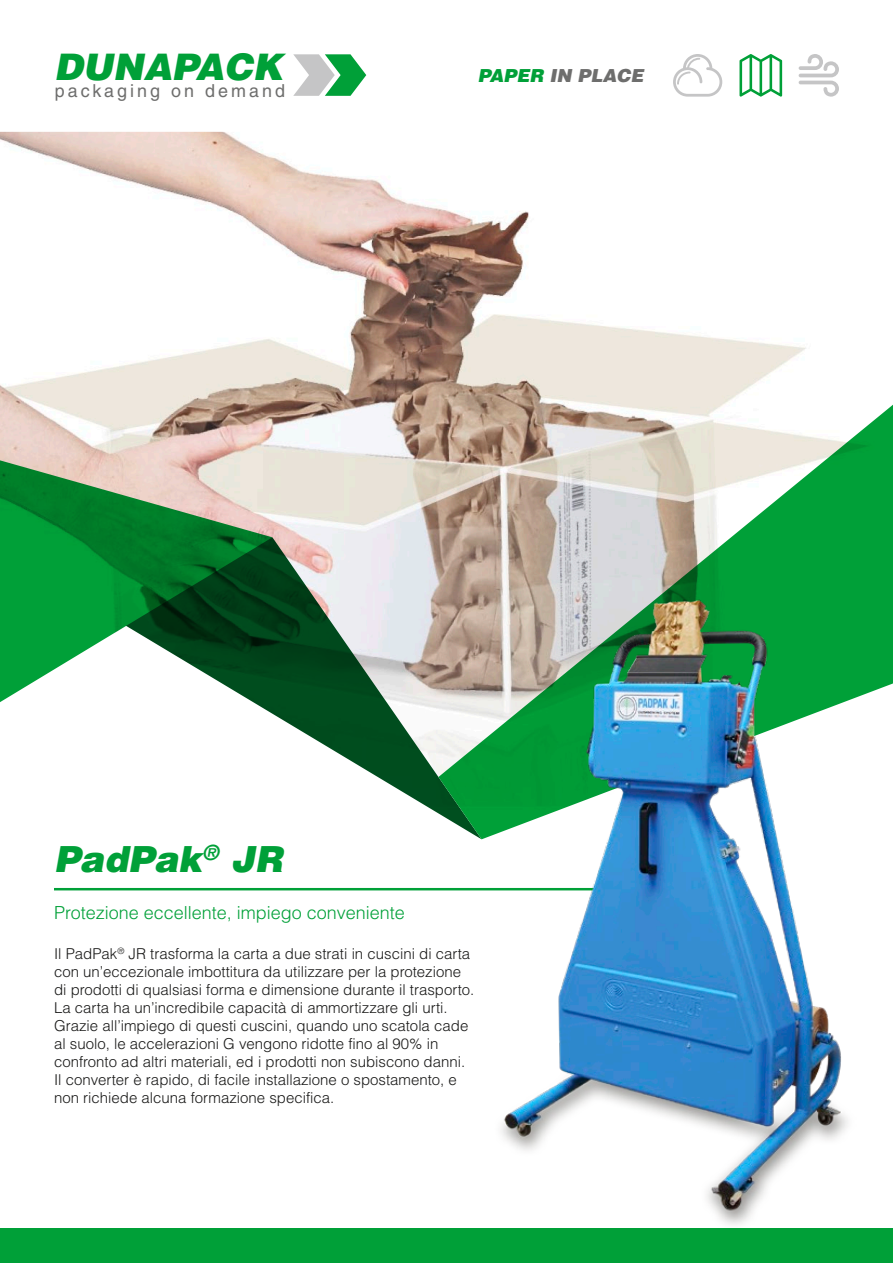
<style>
.page{position:relative;width:893px;height:1263px;background:#fff}
.page>*{position:absolute;margin:0;border:0;box-sizing:border-box;transform-origin:0 0}
.t1{font:italic 900 36.6px "Helvetica LT Std";color:#00a038}
.t2{font:italic 900 36px "Helvetica LT Std";color:#00a038}
.t3{font:300 18px "Helvetica LT Std";color:#00a038}
.t4{font:italic 900 18px "Helvetica LT Std";color:#6e6e6d}
.t5{font:17.85px "Helvetica LT Std";letter-spacing:.17em;color:#6e6e6d}
.t6{font:300 15px/18px "Helvetica LT Std";color:#191918}
.s1{color:#00a038}
</style>
<div class="page">
<div style="left:0;top:1228px;width:893px;height:35px;background:#00a038"></div>
<svg style="left:293px;top:54px;width:74px;height:42px"></svg>
<svg style="left:673px;top:54px;width:49px;height:43px"></svg>
<svg style="left:799px;top:54px;width:40px;height:43px"></svg>
<svg style="left:739px;top:54px;width:43px;height:43px"></svg>
<hr style="left:54px;top:888px;width:629px;height:2px;background:#00a038">
<img style="left:0;top:132px;width:806px;height:405px">
<svg style="left:266px;top:537px;width:172px;height:276px"></svg>
<svg style="left:0;top:457px;width:272px;height:253px"></svg>
<svg style="left:438px;top:394px;width:455px;height:437px;background:#a5bfa1"></svg>
<img style="left:467px;top:579px;width:426px;height:646px">
<h1 class="t1" style="left:54px;top:43px;width:231px">DUNAPACK</h1>
<p class="t5" style="left:55px;top:80px;width:232px">packaging on demand</p>
<p class="t4" style="left:478px;top:64px;width:167px"><span class="s1">PAPER</span> IN PLACE</p>
<h2 class="t2" style="left:54px;top:836px;width:230px">PadPak<sup>®</sup> JR</h2>
<p class="t3" style="left:54px;top:901px;width:352px">Protezione eccellente, impiego conveniente</p>
<p class="t6" style="left:54px;top:944px;width:422px">Il PadPak<sup>®</sup> JR trasforma la carta a due strati in cuscini di carta con un’eccezionale imbottitura da utilizzare per la protezione di prodotti di qualsiasi forma e dimensione durante il trasporto.<br>La carta ha un’incredibile capacità di ammortizzare gli urti.<br>Grazie all’impiego di questi cuscini, quando uno scatola cade al suolo, le accelerazioni G vengono ridotte fino al 90% in confronto ad altri materiali, ed i prodotti non subiscono danni.<br>Il converter è rapido, di facile installazione o spostamento, e non richiede alcuna formazione specifica.</p>
</div>
